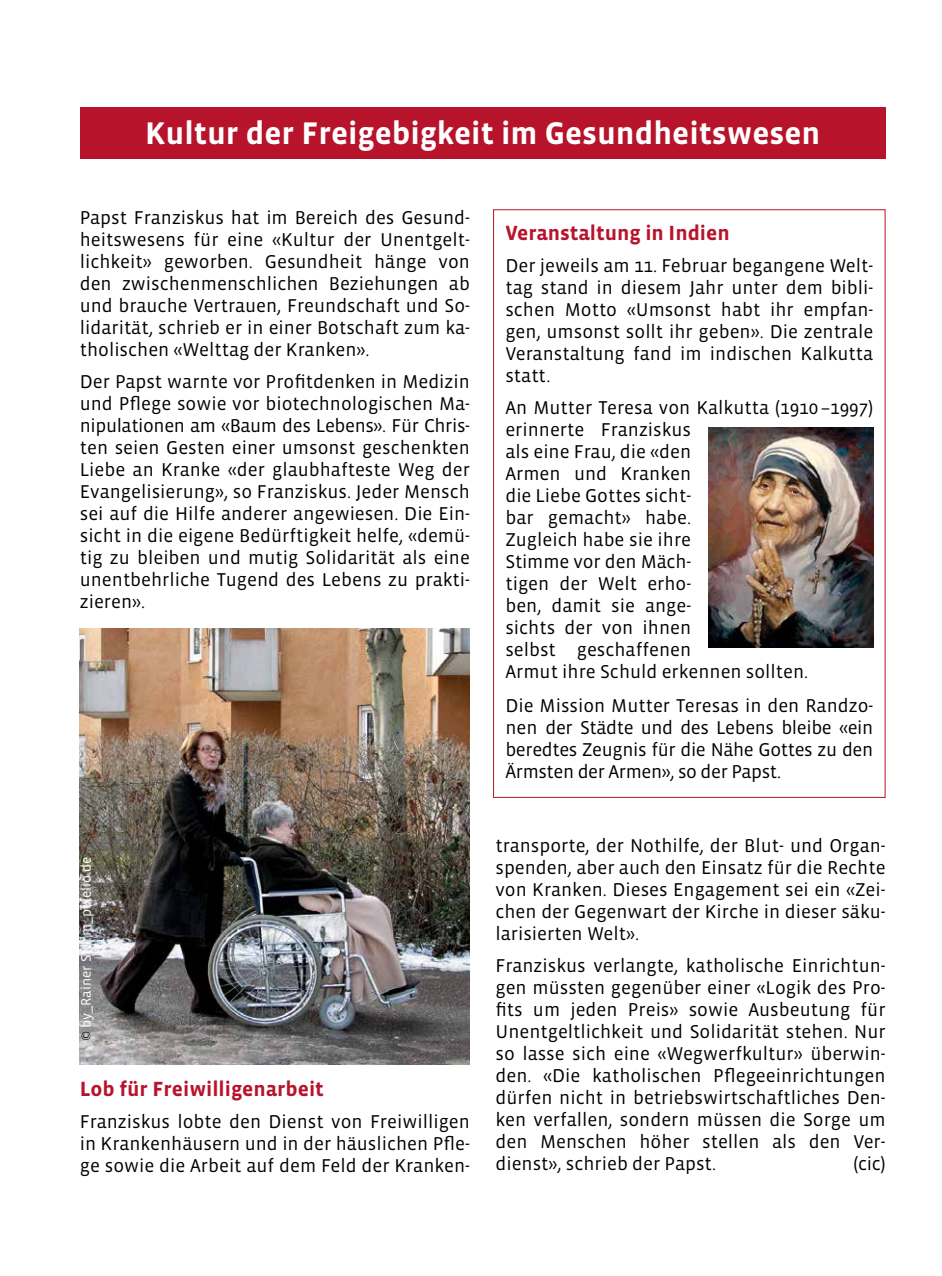
<style>
.page{position:relative;width:942px;height:1276px;background:#fff}
.page>*{position:absolute;margin:0;border:0;box-sizing:border-box;transform-origin:0 0}
.t1{font:700 32px "Vista Sans";color:#fff}
.t2{font:700 21px "Vista Sans";color:#b7142c}
.t3{font:19px/22px "Vista Sans";color:#000;text-align:justify}
.t4{font:14px "Vista Sans";color:#fff}
.s1{color:#000}
</style>
<div class="page">
<div style="left:80px;top:107px;width:805px;height:51px;background:#b7142c"></div>
<img style="left:80px;top:629px;width:389px;height:435px">
<img style="left:708px;top:428px;width:164px;height:219px">
<h1 class="t1" style="left:145px;top:116px;width:676px">Kultur der Freigebigkeit im Gesundheitswesen</h1>
<p class="t3" style="left:80px;top:207px;width:391px">Papst Franziskus hat im Bereich des Gesund&shy;heitswesens für eine «Kultur der Unentgelt&shy;lichkeit» geworben. Gesundheit hänge von den zwischenmenschlichen Beziehungen ab und brauche Vertrauen, Freundschaft und So&shy;lidarität, schrieb er in einer Botschaft zum ka&shy;tholischen «Welttag der Kranken».</p>
<p class="t3" style="left:80px;top:371px;width:391px">Der Papst warnte vor Profitdenken in Medizin und Pflege sowie vor biotechnologischen Ma&shy;nipulationen am «Baum des Lebens». Für Chris&shy;ten seien Gesten einer umsonst geschenkten Liebe an Kranke «der glaubhafteste Weg der Evangelisierung», so Franziskus. Jeder Mensch sei auf die Hilfe anderer angewiesen. Die Ein&shy;sicht in die eigene Bedürftigkeit helfe, «demü&shy;tig zu bleiben und mutig Solidarität als eine unentbehrliche Tugend des Lebens zu prakti&shy;zieren».</p>
<p class="t4" style="left:79px;top:1041px;width:186px;rotate:-90deg"><span class="s1">©</span> by_Rainer Sturm_pixelio.de</p>
<p class="t2" style="left:80px;top:1078px;width:245px">Lob für Freiwilligenarbeit</p>
<p class="t3" style="left:80px;top:1111px;width:391px">Franziskus lobte den Dienst von Freiwilligen in Krankenhäusern und in der häuslichen Pfle&shy;ge sowie die Arbeit auf dem Feld der Kranken-</p>
<p class="t2" style="left:505px;top:222px;width:226px">Veranstaltung in Indien</p>
<p class="t3" style="left:505px;top:255px;width:369px">Der jeweils am 11. Februar begangene Welt&shy;tag stand in diesem Jahr unter dem bibli&shy;schen Motto «Umsonst habt ihr empfan&shy;gen, umsonst sollt ihr geben». Die zentrale Veranstaltung fand im indischen Kalkutta statt.</p>
<p class="t3" style="left:505px;top:397px;width:369px;text-align:left">An Mutter Teresa von Kalkutta (1910–1997) erinnerte Franziskus<br>als eine Frau, die «den<br>Armen und Kranken<br>die Liebe Gottes sicht-<br>bar gemacht» habe.<br>Zugleich habe sie ihre<br>Stimme vor den Mäch-<br>tigen der Welt erho-<br>ben, damit sie ange-<br>sichts der von ihnen<br>selbst geschaffenen<br>Armut ihre Schuld erkennen sollten.</p>
<p class="t3" style="left:505px;top:695px;width:369px">Die Mission Mutter Teresas in den Randzo&shy;nen der Städte und des Lebens bleibe «ein beredtes Zeugnis für die Nähe Gottes zu den Ärmsten der Armen», so der Papst.</p>
<p class="t3" style="left:495px;top:835px;width:391px">transporte, der Nothilfe, der Blut- und Organ - spenden, aber auch den Einsatz für die Rechte von Kranken. Dieses Engagement sei ein «Zei&shy;chen der Gegenwart der Kirche in dieser säku&shy;larisierten Welt».</p>
<p class="t3" style="left:495px;top:955px;width:391px">Franziskus verlangte, katholische Einrichtun&shy;gen müssten gegenüber einer «Logik des Pro&shy;fits um jeden Preis» sowie Ausbeutung für Unentgeltlichkeit und Solidarität stehen. Nur so lasse sich eine «Wegwerfkultur» überwin&shy;den. «Die katholischen Pflegeeinrichtungen dürfen nicht in betriebswirtschaftliches Den&shy;ken verfallen, sondern müssen die Sorge um den Menschen höher stellen als den Ver&shy;dienst», schrieb der Papst.</p>
<p class="t3" style="left:853px;top:1153px;width:33px">(cic)</p>
</div>
